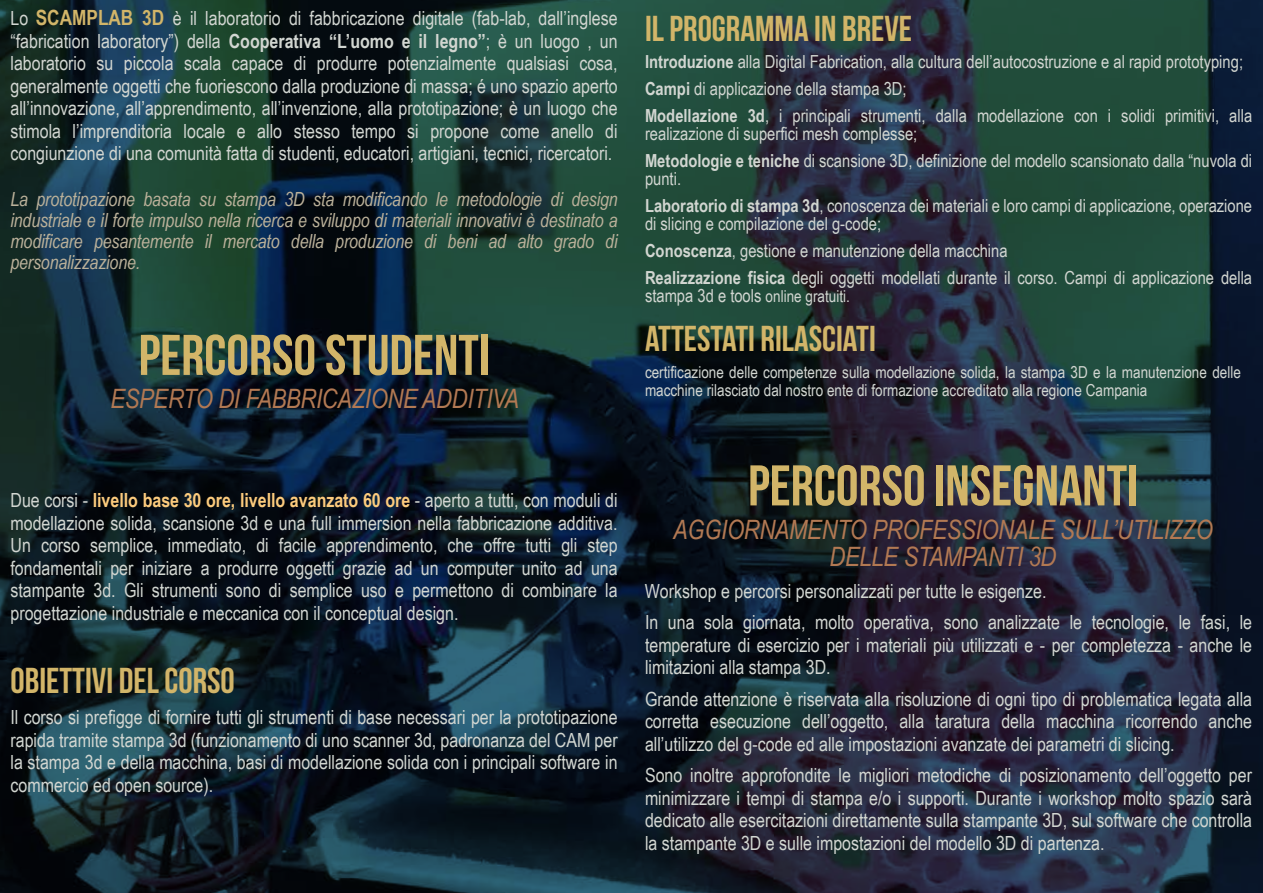
<style>
.page{position:relative;width:1263px;height:893px;background:#fff}
.page>*{position:absolute;margin:0;border:0;box-sizing:border-box;transform-origin:0 0}
.t1{font:57.15px "Bebas Neue";color:#d2b569}
.t2{font:36px "Bebas Neue";color:#d2b569}
.t3{font:italic 26.7px/26.7px "Arial Narrow";letter-spacing:-.01em;color:#b27953;text-align:center}
.t4{font:19.5px/22.5px "Arial Narrow";color:#d2d6d1;text-align:justify}
.t5{font:italic 19.5px/21px "Arial Narrow";letter-spacing:-.01em;color:#bbb19a;text-align:justify}
.t6{font:18px/27px "Arial Narrow";color:#d2d6d1}
.t7{font:16.5px/18px "Arial Narrow";color:#d2d6d1}
.s1{font-weight:700;font-size:21px;color:#d2b569}
.s2{font-weight:700}
.s3{font-weight:700;color:#fccb7d}
.s4{font-size:18px}
</style>
<div class="page">
<img style="left:0;top:0;width:1263px;height:893px">
<p class="t4" style="left:10px;top:6px;width:609px">Lo <span class="s1">SCAMPLAB 3D</span> è il laboratorio di fabbricazione digitale (fab-lab, dall’inglese “fabrication laboratory”) della <span class="s2">Cooperativa “L’uomo e il legno”</span>; è un luogo , un laboratorio su piccola scala capace di produrre potenzialmente qualsiasi cosa, generalmente oggetti che fuoriescono dalla produzione di massa; é uno spazio aperto all’innovazione, all’apprendimento, all’invenzione, alla prototipazione; è un luogo che stimola l’imprenditoria locale e allo stesso tempo si propone come anello di congiunzione di una comunità fatta di studenti, educatori, artigiani, tecnici, ricercatori.</p>
<p class="t5" style="left:10px;top:188px;width:609px">La prototipazione basata su stampa 3D sta modificando le metodologie di design industriale e il forte impulso nella ricerca e sviluppo di materiali innovativi è destinato a modificare pesantemente il mercato della produzione di beni ad alto grado di personalizzazione.</p>
<h1 class="t1" style="left:139px;top:324px;width:352px">PERCORSO STUDENTI</h1>
<h3 class="t3" style="left:111px;top:385px;width:410px">ESPERTO DI FABBRICAZIONE ADDITIVA</h3>
<p class="t4" style="left:10px;top:488px;width:609px">Due corsi - <span class="s3">livello base 30 ore, livello avanzato 60 ore</span> - aperto a tutti, con moduli di modellazione solida, scansione 3d e una full immersion nella fabbricazione additiva.<br>Un corso semplice, immediato, di facile apprendimento, che offre tutti gli step fondamentali per iniziare a produrre oggetti grazie ad un computer unito ad una stampante 3d. Gli strumenti sono di semplice uso e permettono di combinare la progettazione industriale e meccanica con il conceptual design.</p>
<h2 class="t2" style="left:10px;top:660px;width:226px">OBIETTIVI DEL CORSO</h2>
<p class="t4" style="left:10px;top:705px;width:609px">Il corso si prefigge di fornire tutti gli strumenti di base necessari per la prototipazione rapida tramite stampa 3d (funzionamento di uno scanner 3d, padronanza del CAM per la stampa 3d e della macchina, basi di modellazione solida con i principali software in commercio ed open source).</p>
<h2 class="t2" style="left:645px;top:9px;width:269px">IL PROGRAMMA IN BREVE</h2>
<p class="t6" style="left:645px;top:47px;width:609px"><span class="s2">Introduzione</span> alla Digital Fabrication, alla cultura dell’autocostruzione e al rapid prototyping;<br><span class="s2">Campi</span> di applicazione della stampa 3D;<br><span class="s2">Modellazione 3d</span>, i principali strumenti, dalla modellazione con i solidi primitivi, alla</p>
<p class="t6" style="left:645px;top:119px;width:609px">realizazione di superfici mesh complesse;<br><span class="s2">Metodologie e teniche</span> di scansione 3D, definizione del modello scansionato dalla “nuvola di</p>
<p class="t6" style="left:645px;top:164px;width:609px">punti.<br><span class="s2">Laboratorio di stampa 3d</span>, conoscenza dei materiali e loro campi di applicazione, operazione</p>
<p class="t6" style="left:645px;top:209px;width:609px">di slicing e compilazione del g-code;<br><span class="s2">Conoscenza</span>, gestione e manutenzione della macchina<br><span class="s2">Realizzazione fisica</span> degli oggetti modellati durante il corso. Campi di applicazione della</p>
<p class="t7" style="left:645px;top:286px;width:206px"><span class="s4">stampa 3d e tools</span> online gratuiti.</p>
<h2 class="t2" style="left:645px;top:319px;width:232px">ATTESTATI RILASCIATI</h2>
<p class="t7" style="left:645px;top:363px;width:597px">certificazione delle competenze sulla modellazione solida, la stampa 3D e la manutenzione delle macchine rilasciato dal nostro ente di formazione accreditato alla regione Campania</p>
<h1 class="t1" style="left:748px;top:454px;width:391px">PERCORSO INSEGNANTI</h1>
<h3 class="t3" style="left:673px;top:516px;width:541px">AGGIORNAMENTO PROFESSIONALE SULL’UTILIZZO<br>DELLE STAMPANTI 3D</h3>
<p class="t4" style="left:645px;top:574px;width:609px;line-height:31.5px">Workshop e percorsi personalizzati per tutte le esigenze.<br>In una sola giornata, molto operativa, sono analizzate le tecnologie, le fasi, le</p>
<p class="t4" style="left:645px;top:633px;width:609px">temperature di esercizio per i materiali più utilizzati e - per completezza - anche le limitazioni alla stampa 3D.</p>
<p class="t4" style="left:645px;top:687px;width:609px">Grande attenzione è riservata alla risoluzione di ogni tipo di problematica legata alla corretta esecuzione dell’oggetto, alla taratura della macchina ricorrendo anche all’utilizzo del g-code ed alle impostazioni avanzate dei parametri di slicing.</p>
<p class="t4" style="left:645px;top:763px;width:609px">Sono inoltre approfondite le migliori metodiche di posizionamento dell’oggetto per minimizzare i tempi di stampa e/o i supporti. Durante i workshop molto spazio sarà dedicato alle esercitazioni direttamente sulla stampante 3D, sul software che controlla la stampante 3D e sulle impostazioni del modello 3D di partenza.</p>
</div>
